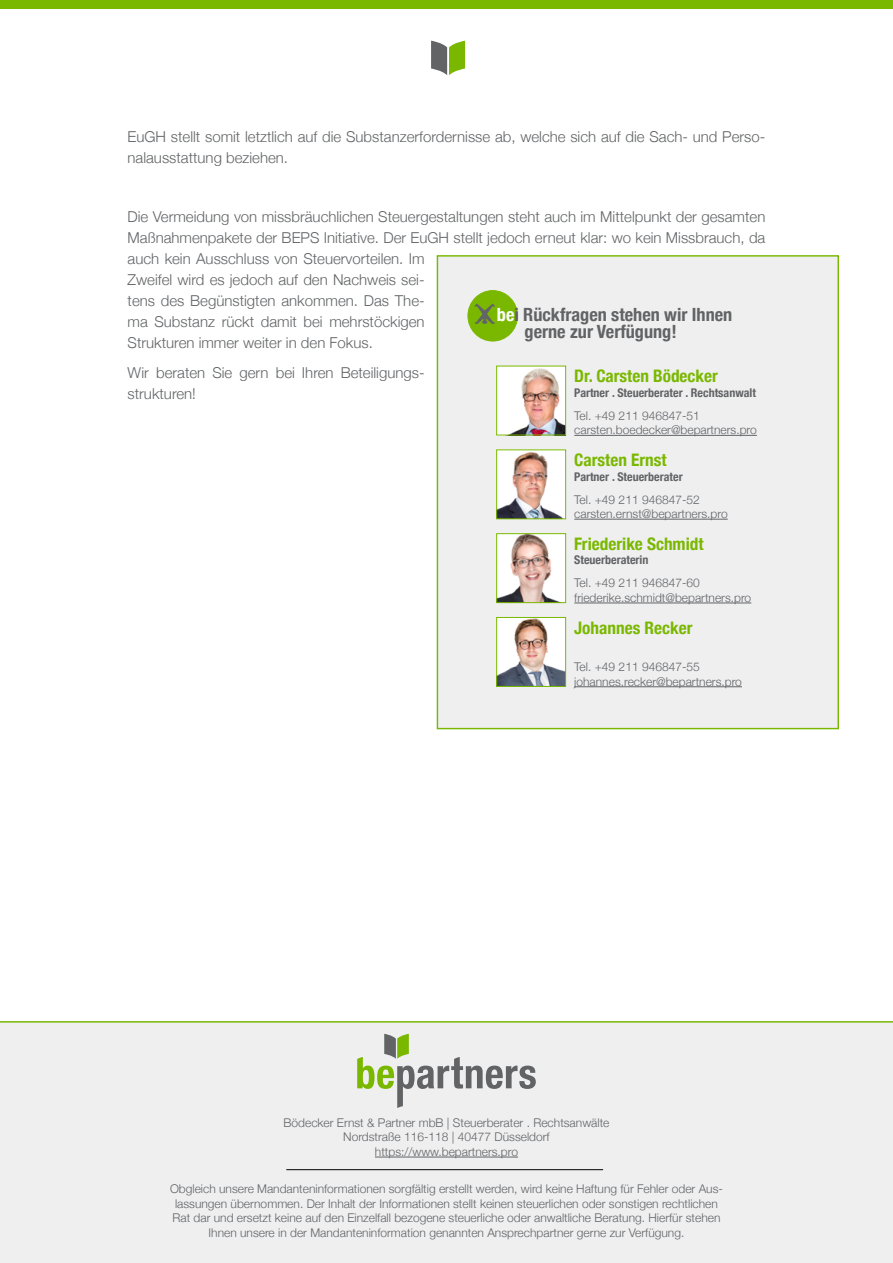
<style>
.page{position:relative;width:893px;height:1263px;background:#fff}
.page>*{position:absolute;margin:0;border:0;box-sizing:border-box;transform-origin:0 0}
.t1{font:700 condensed 18.15px/16.5px "Helvetica Neue";color:#616365}
.t2{font:700 condensed 17.25px "Helvetica Neue";color:#7ab800}
.t3{font:300 15px/21px "Helvetica Neue";color:#616365}
.t4{font:300 12px/14.4px "Helvetica Neue";color:#616365}
.t5{font:700 condensed 12px "Helvetica Neue";color:#616365}
.s1{color:#fff}
</style>
<div class="page">
<div style="left:0;top:0;width:893px;height:9px;background:#7ab800"></div>
<svg style="left:431px;top:41px;width:34px;height:34px"></svg>
<div style="left:0;top:1021px;width:893px;height:242px;background:#efeff0"></div>
<hr style="left:286px;top:1169px;width:317px;height:1px;background:#000">
<hr style="left:375px;top:1157px;width:143px;height:1px;background:#616365">
<svg style="left:357px;top:1034px;width:179px;height:74px"></svg>
<div style="left:437px;top:255px;width:402px;height:474px;background:#efeff0;border:1px solid #7ab800"></div>
<img style="left:498px;top:619px;width:66px;height:66px">
<div style="left:496px;top:617px;width:70px;height:70px;border:1px solid #7ab800"></div>
<hr style="left:574px;top:686px;width:168px;height:1px;background:#616365">
<img style="left:498px;top:535px;width:66px;height:66px">
<div style="left:496px;top:533px;width:70px;height:70px;border:1px solid #7ab800"></div>
<hr style="left:574px;top:603px;width:177px;height:1px;background:#616365">
<img style="left:498px;top:452px;width:66px;height:65px">
<div style="left:496px;top:450px;width:70px;height:69px;border:1px solid #7ab800"></div>
<hr style="left:574px;top:519px;width:154px;height:1px;background:#616365">
<img style="left:498px;top:368px;width:66px;height:65px">
<div style="left:496px;top:366px;width:70px;height:69px;border:1px solid #7ab800"></div>
<hr style="left:574px;top:435px;width:183px;height:1px;background:#616365">
<div style="left:468px;top:291px;width:49px;height:50px;background:#7ab800;border-radius:50%"></div>
<div style="left:467px;top:290px;width:51px;height:52px;border:1px solid #7ab800;border-radius:50%"></div>
<svg style="left:474px;top:303px;width:21px;height:21px"></svg>
<p class="t3" style="left:128px;top:125px;width:639px">EuGH stellt somit letztlich auf die Substanzerfordernisse ab, welche sich auf die Sach- und Perso&shy;nalausstattung beziehen.</p>
<p class="t3" style="left:128px;top:205px;width:639px">Die Vermeidung von missbräuchlichen Steuergestaltungen steht auch im Mittelpunkt der gesamten Maßnahmenpakete der BEPS Initiative. Der EuGH stellt jedoch erneut klar: wo kein Missbrauch, da auch kein Ausschluss von Steuervorteilen. Im<br>Zweifel wird es jedoch auf den Nachweis sei-<br>tens des Begünstigten ankommen. Das The-<br>ma Substanz rückt damit bei mehrstöckigen<br>Strukturen immer weiter in den Fokus.</p>
<p class="t3" style="left:128px;top:361px;width:299px">Wir beraten Sie gern bei Ihren Beteiligungs&shy;strukturen!</p>
<h1 class="t1" style="left:525px;top:305px;width:209px;text-indent:-28px"><span class="s1">be</span>i Rückfragen stehen wir Ihnen gerne zur Verfügung!</h1>
<h2 class="t2" style="left:574px;top:362px;width:145px">Dr. Carsten Bödecker</h2>
<p class="t5" style="left:574px;top:383px;width:183px">Partner . Steuerberater . Rechtsanwalt</p>
<p class="t4" style="left:574px;top:407px;width:184px">Tel. +49 211 946847-51 carsten.boedecker@bepartners.pro</p>
<h2 class="t2" style="left:574px;top:446px;width:94px">Carsten Ernst</h2>
<p class="t5" style="left:574px;top:466px;width:110px">Partner . Steuerberater</p>
<p class="t4" style="left:574px;top:491px;width:155px">Tel. +49 211 946847-52 carsten.ernst@bepartners.pro</p>
<h2 class="t2" style="left:574px;top:530px;width:131px">Friederike Schmidt</h2>
<p class="t5" style="left:574px;top:550px;width:76px">Steuerberaterin</p>
<p class="t4" style="left:574px;top:575px;width:178px">Tel. +49 211 946847-60 friederike.schmidt@bepartners.pro</p>
<h2 class="t2" style="left:574px;top:613px;width:120px">Johannes Recker</h2>
<p class="t4" style="left:574px;top:659px;width:169px">Tel. +49 211 946847-55 johannes.recker@bepartners.pro</p>
<p class="t4" style="left:284px;top:1115px;width:327px;text-align:center">Bödecker Ernst &amp; Partner mbB | Steuerberater . Rechtsanwälte<br>Nordstraße 116-118 | 40477 Düsseldorf https://www.bepartners.pro</p>
<p class="t4" style="left:170px;top:1181px;width:554px;text-align:center">Obgleich unsere Mandanteninformationen sorgfältig erstellt werden, wird keine Haftung für Fehler oder Aus&shy;lassungen übernommen. Der Inhalt der Informationen stellt keinen steuerlichen oder sonstigen rechtlichen Rat dar und ersetzt keine auf den Einzelfall bezogene steuerliche oder anwaltliche Beratung. Hierfür stehen Ihnen unsere in der Mandanteninformation genannten Ansprechpartner gerne zur Verfügung.</p>
</div>
